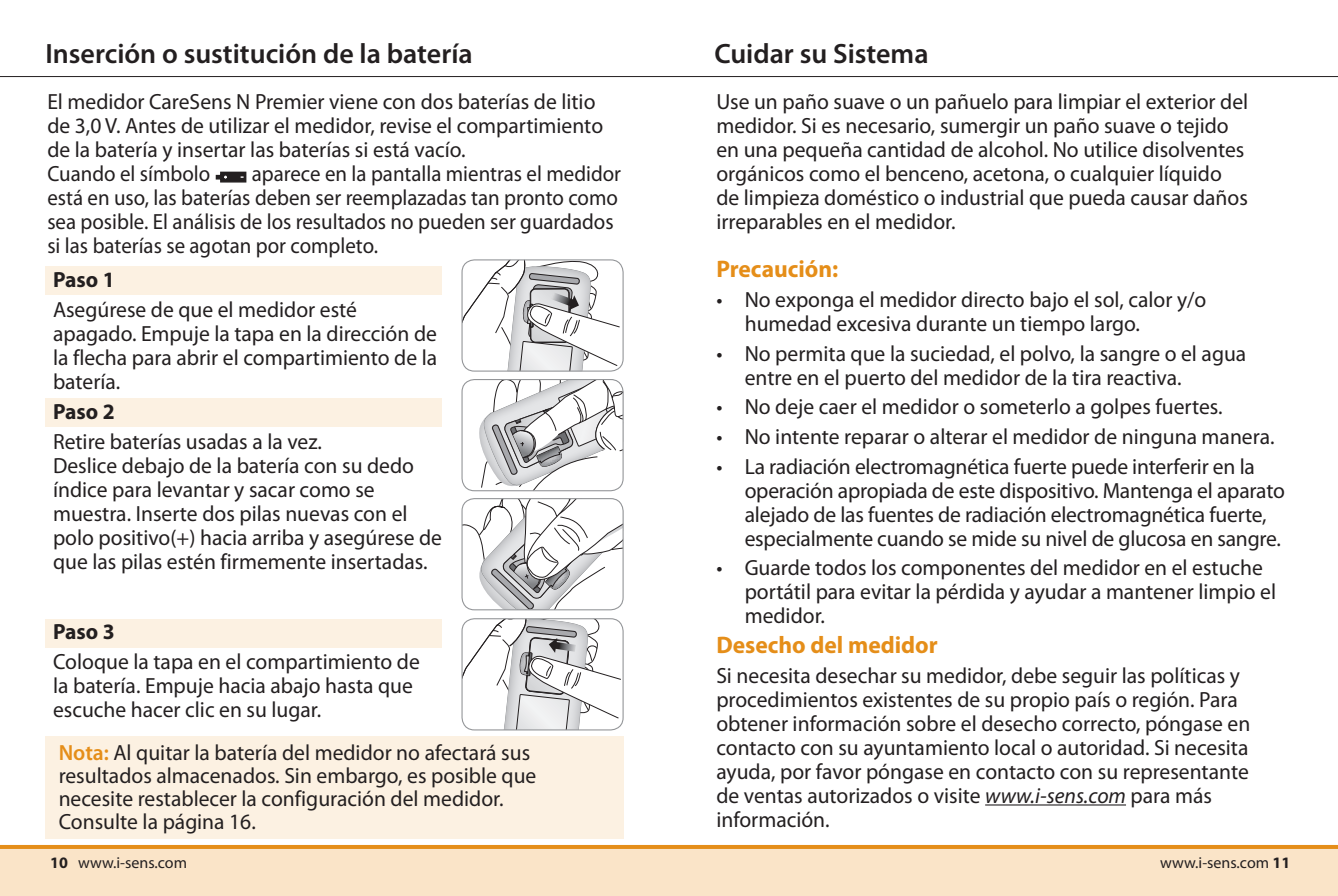
<style>
.page{position:relative;width:1338px;height:896px;background:#fff}
.page>*{position:absolute;margin:0;border:0;box-sizing:border-box;transform-origin:0 0}
.t1{font:600 28px "Myriad Pro";color:#231f20}
.t2{font:700 24px "Myriad Pro";color:#e58e19}
.t3{font:22px/24px "Myriad Pro";color:#231f20}
.t4{font:22px/24px "Myriad Pro";color:#231f20;scale:.95 1}
.t5{font:700 22px "Myriad Pro";color:#231f20}
.t6{font:16px "Myriad Pro";color:#231f20}
.s1{font-weight:600;color:#e58e19}
.s2{font-style:italic}
.s3{font-weight:700}
</style>
<div class="page">
<hr style="left:0;top:76px;width:669px;height:1px;background:#231f20">
<hr style="left:669px;top:76px;width:669px;height:1px;background:#231f20">
<div style="left:0;top:847px;width:669px;height:49px;background:#fae4c8"></div>
<div style="left:669px;top:847px;width:669px;height:49px;background:#fae4c8"></div>
<hr style="left:0;top:845px;width:669px;height:4px;background:#e58e19">
<hr style="left:669px;top:845px;width:669px;height:4px;background:#e58e19">
<svg style="left:216px;top:172px;width:30px;height:10px"></svg>
<div style="left:45px;top:266px;width:397px;height:29px;background:#fcf1e2"></div>
<div style="left:45px;top:398px;width:397px;height:29px;background:#fcf1e2"></div>
<div style="left:45px;top:619px;width:397px;height:28px;background:#fcf1e2"></div>
<div style="left:45px;top:736px;width:579px;height:103px;background:#fcf1e2"></div>
<svg style="left:463px;top:261px;width:157px;height:109px"></svg>
<div style="left:461px;top:259px;width:163px;height:113px;border:1px solid #939598;border-radius:12px"></div>
<svg style="left:479px;top:379px;width:144px;height:112px"></svg>
<div style="left:461px;top:379px;width:163px;height:112px;border:1px solid #939598;border-radius:12px"></div>
<svg style="left:463px;top:499px;width:160px;height:111px"></svg>
<div style="left:461px;top:498px;width:163px;height:112px;border:1px solid #939598;border-radius:12px"></div>
<svg style="left:463px;top:619px;width:158px;height:111px"></svg>
<div style="left:461px;top:618px;width:163px;height:112px;border:1px solid #939598;border-radius:12px"></div>
<hr style="left:985px;top:804px;width:141px;height:1px;background:#231f20">
<p class="t1" style="left:45px;top:36px;width:429px">Inserción o sustitución de la batería</p>
<p class="t3" style="left:47px;top:89px;width:557px">El medidor CareSens N Premier viene con dos baterías de litio de 3,0 V. Antes de utilizar el medidor, revise el compartimiento de la batería y insertar las baterías si está vacío.<br>Cuando el símbolo</p>
<p class="t4" style="left:47px;top:161px;width:605px;text-indent:204px">aparece en la pantalla mientras el medidor está en uso, las baterías deben ser reemplazadas tan pronto como sea posible. El análisis de los resultados no pueden ser guardados si las baterías se agotan por completo.</p>
<p class="t5" style="left:53px;top:265px;width:63px">Paso 1</p>
<p class="t3" style="left:53px;top:297px;width:386px">Asegúrese de que el medidor esté apagado. Empuje la tapa en la dirección de la flecha para abrir el compartimiento de la batería.</p>
<p class="t5" style="left:53px;top:397px;width:63px">Paso 2</p>
<p class="t3" style="left:53px;top:429px;width:390px">Retire baterías usadas a la vez.<br>Deslice debajo de la batería con su dedo índice para levantar y sacar como se muestra. Inserte dos pilas nuevas con el polo positivo(+) hacia arriba y asegúrese de que las pilas estén firmemente insertadas.</p>
<p class="t5" style="left:53px;top:618px;width:63px">Paso 3</p>
<p class="t3" style="left:53px;top:649px;width:368px">Coloque la tapa en el compartimiento de la batería. Empuje hacia abajo hasta que escuche hacer clic en su lugar.</p>
<p class="t3" style="left:59px;top:741px;width:479px;line-height:23px"><span class="s1">Nota:</span> Al quitar la batería del medidor no afectará sus resultados almacenados. Sin embargo, es posible que necesite restablecer la configuración del medidor.<br>Consulte la página 16.</p>
<p class="t1" style="left:714px;top:36px;width:216px">Cuidar su Sistema</p>
<p class="t3" style="left:716px;top:89px;width:533px">Use un paño suave o un pañuelo para limpiar el exterior del medidor. Si es necesario, sumergir un paño suave o tejido en una pequeña cantidad de alcohol. No utilice disolventes orgánicos como el benceno, acetona, o cualquier líquido de limpieza doméstico o industrial que pueda causar daños irreparables en el medidor.</p>
<p class="t2" style="left:716px;top:253px;width:123px">Precaución:</p>
<p class="t3" style="left:745px;top:287px;width:463px;text-indent:-28px">• No exponga el medidor directo bajo el sol, calor y/o humedad excesiva durante un tiempo largo.</p>
<p class="t3" style="left:745px;top:341px;width:503px;text-indent:-28px">• No permita que la suciedad, el polvo, la sangre o el agua entre en el puerto del medidor de la tira reactiva.</p>
<p class="t3" style="left:716px;top:395px;width:508px">• No deje caer el medidor o someterlo a golpes fuertes.</p>
<p class="t3" style="left:716px;top:424px;width:560px">• No intente reparar o alterar el medidor de ninguna manera.</p>
<p class="t3" style="left:745px;top:454px;width:542px;text-indent:-28px">• La radiación electromagnética fuerte puede interferir en la operación apropiada de este dispositivo. Mantenga el aparato alejado de las fuentes de radiación electromagnética fuerte, especialmente cuando se mide su nivel de glucosa en sangre.</p>
<p class="t3" style="left:745px;top:556px;width:533px;text-indent:-28px">• Guarde todos los componentes del medidor en el estuche portátil para evitar la pérdida y ayudar a mantener limpio el medidor.</p>
<p class="t2" style="left:716px;top:629px;width:223px">Desecho del medidor</p>
<p class="t3" style="left:716px;top:663px;width:536px">Si necesita desechar su medidor, debe seguir las políticas y procedimientos existentes de su propio país o región. Para obtener información sobre el desecho correcto, póngase en contacto con su ayuntamiento local o autoridad. Si necesita ayuda, por favor póngase en contacto con su representante de ventas autorizados o visite <span class="s2">www.i-sens.com</span> para más información.</p>
<p class="t6" style="left:50px;top:853px;width:138px"><span class="s3">10</span> www.i-sens.com</p>
<p class="t6" style="left:1160px;top:853px;width:132px">www.i-sens.com <span class="s3">11</span></p>
</div>
